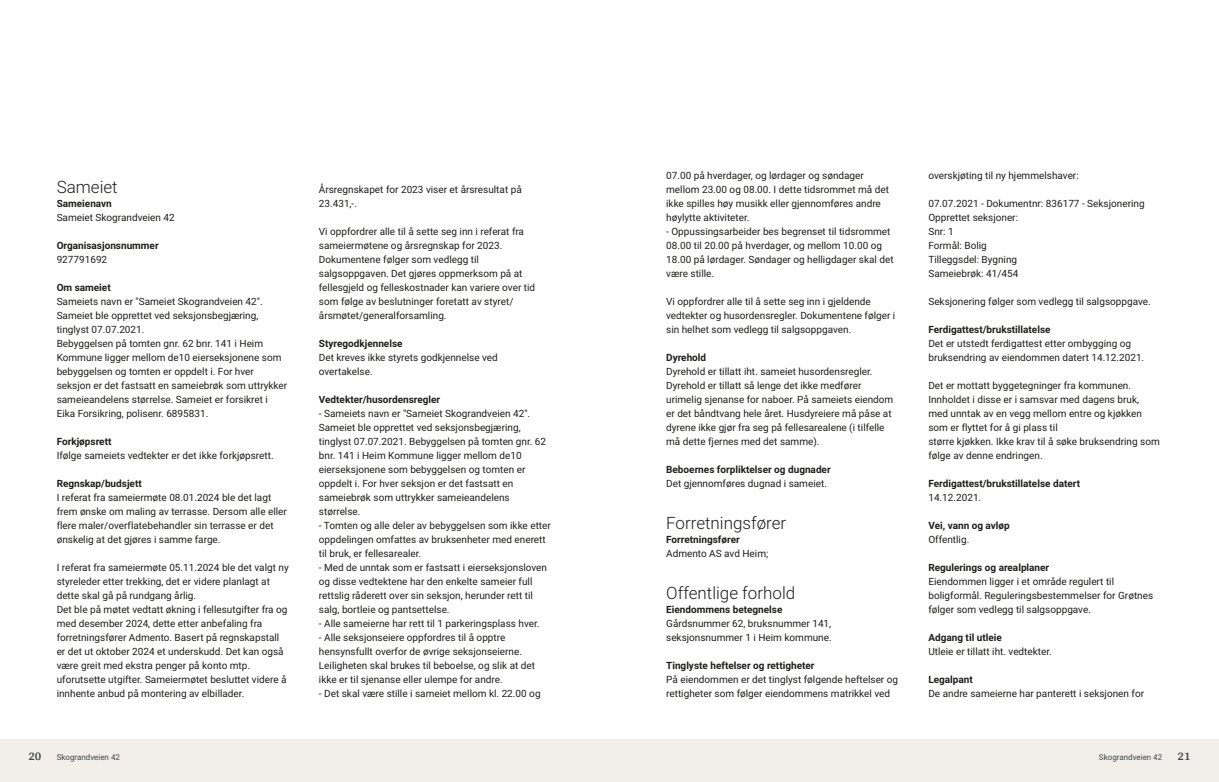
<style>
.page{position:relative;width:1219px;height:782px;background:#fff}
.page>*{position:absolute;margin:0;border:0;box-sizing:border-box;transform-origin:0 0}
.t1{font:300 17px "Roboto Vitec";color:#1d1d1b}
.t2{font:700 12px "Arya";color:#414749}
.t3{font:10px/14px "Roboto Vitec";color:#1d1d1b}
.t4{font:700 10px "Roboto Vitec";color:#1d1d1b}
.t5{font:8px "Roboto Vitec";color:#414749}
</style>
<div class="page">
<div style="left:0;top:739px;width:612px;height:42px;background:#f2eeea"></div>
<div style="left:607px;top:739px;width:612px;height:42px;background:#f2eeea"></div>
<h1 class="t1" style="left:57px;top:174px;width:63px">Sameiet</h1>
<p class="t4" style="left:57px;top:196px;width:57px">Sameienavn</p>
<p class="t3" style="left:57px;top:209px;width:120px">Sameiet Skograndveien 42</p>
<p class="t4" style="left:57px;top:238px;width:103px">Organisasjonsnummer</p>
<p class="t3" style="left:57px;top:251px;width:52px">927791692</p>
<p class="t4" style="left:57px;top:280px;width:56px">Om sameiet</p>
<p class="t3" style="left:57px;top:293px;width:232px">Sameiets navn er "Sameiet Skograndveien 42".<br>Sameiet ble opprettet ved seksjonsbegjæring, tinglyst 07.07.2021.<br>Bebyggelsen på tomten gnr. 62 bnr. 141 i Heim Kommune ligger mellom de10 eierseksjonene som bebyggelsen og tomten er oppdelt i. For hver seksjon er det fastsatt en sameiebrøk som uttrykker sameieandelens størrelse. Sameiet er forsikret i Eika Forsikring, polisenr. 6895831.</p>
<p class="t4" style="left:57px;top:434px;width:56px">Forkjøpsrett</p>
<p class="t3" style="left:57px;top:447px;width:219px">Ifølge sameiets vedtekter er det ikke forkjøpsrett.</p>
<p class="t4" style="left:57px;top:476px;width:87px">Regnskap/budsjett</p>
<p class="t3" style="left:57px;top:489px;width:232px">I referat fra sameiermøte 08.01.2024 ble det lagt frem ønske om maling av terrasse. Dersom alle eller flere maler/overflatebehandler sin terrasse er det ønskelig at det gjøres i samme farge.</p>
<p class="t3" style="left:57px;top:559px;width:234px">I referat fra sameiermøte 05.11.2024 ble det valgt ny styreleder etter trekking, det er videre planlagt at dette skal gå på rundgang årlig.<br>Det ble på møtet vedtatt økning i fellesutgifter fra og med desember 2024, dette etter anbefaling fra forretningsfører Admento. Basert på regnskapstall er det ut oktober 2024 et underskudd. Det kan også være greit med ekstra penger på konto mtp. uforutsette utgifter. Sameiermøtet besluttet videre å innhente anbud på montering av elbillader.</p>
<p class="t2" style="left:28px;top:749px;width:15px">20</p>
<p class="t5" style="left:57px;top:751px;width:65px">Skograndveien 42</p>
<p class="t3" style="left:319px;top:181px;width:204px">Årsregnskapet for 2023 viser et årsresultat på<br>23.431,‑.</p>
<p class="t3" style="left:319px;top:223px;width:218px">Vi oppfordrer alle til å sette seg inn i referat fra sameiermøtene og årsregnskap for 2023.<br>Dokumentene følger som vedlegg til salgsoppgaven. Det gjøres oppmerksom på at fellesgjeld og felleskostnader kan variere over tid som følge av beslutninger foretatt av styret/ årsmøtet/generalforsamling.</p>
<p class="t4" style="left:319px;top:336px;width:85px">Styregodkjennelse</p>
<p class="t3" style="left:319px;top:349px;width:180px">Det kreves ikke styrets godkjennelse ved overtakelse.</p>
<p class="t4" style="left:319px;top:392px;width:123px">Vedtekter/husordensregler</p>
<p class="t3" style="left:319px;top:405px;width:234px">‑ Sameiets navn er "Sameiet Skograndveien 42".<br>Sameiet ble opprettet ved seksjonsbegjæring, tinglyst 07.07.2021. Bebyggelsen på tomten gnr. 62 bnr. 141 i Heim Kommune ligger mellom de10 eierseksjonene som bebyggelsen og tomten er oppdelt i. For hver seksjon er det fastsatt en sameiebrøk som uttrykker sameieandelens størrelse.<br>‑ Tomten og alle deler av bebyggelsen som ikke etter oppdelingen omfattes av bruksenheter med enerett til bruk, er fellesarealer.<br>‑ Med de unntak som er fastsatt i eierseksjonsloven og disse vedtektene har den enkelte sameier full rettslig råderett over sin seksjon, herunder rett til salg, bortleie og pantsettelse.<br>‑ Alle sameierne har rett til 1 parkeringsplass hver.<br>‑ Alle seksjonseiere oppfordres til å opptre hensynsfullt overfor de øvrige seksjonseierne.<br>Leiligheten skal brukes til beboelse, og slik at det ikke er til sjenanse eller ulempe for andre.<br>‑ Det skal være stille i sameiet mellom kl. 22.00 og</p>
<p class="t3" style="left:666px;top:167px;width:229px">07.00 på hverdager, og lørdager og søndager mellom 23.00 og 08.00. I dette tidsrommet må det ikke spilles høy musikk eller gjennomføres andre høylytte aktiviteter.<br>‑ Oppussingsarbeider bes begrenset til tidsrommet 08.00 til 20.00 på hverdager, og mellom 10.00 og 18.00 på lørdager. Søndager og helligdager skal det være stille.</p>
<p class="t3" style="left:666px;top:293px;width:231px">Vi oppfordrer alle til å sette seg inn i gjeldende vedtekter og husordensregler. Dokumentene følger i sin helhet som vedlegg til salgsoppgaven.</p>
<p class="t4" style="left:666px;top:350px;width:42px">Dyrehold</p>
<p class="t3" style="left:666px;top:363px;width:229px">Dyrehold er tillatt iht. sameiet husordensregler.<br>Dyrehold er tillatt så lenge det ikke medfører urimelig sjenanse for naboer. På sameiets eiendom er det båndtvang hele året. Husdyreiere må påse at dyrene ikke gjør fra seg på fellesarealene (i tilfelle må dette fjernes med det samme).</p>
<p class="t4" style="left:666px;top:462px;width:166px">Beboernes forpliktelser og dugnader</p>
<p class="t3" style="left:666px;top:475px;width:162px">Det gjennomføres dugnad i sameiet.</p>
<h1 class="t1" style="left:666px;top:510px;width:122px">Forretningsfører</h1>
<p class="t4" style="left:666px;top:532px;width:75px">Forretningsfører</p>
<p class="t3" style="left:666px;top:545px;width:104px">Admento AS avd Heim;</p>
<h1 class="t1" style="left:666px;top:580px;width:131px">Offentlige forhold</h1>
<p class="t4" style="left:666px;top:602px;width:118px">Eiendommens betegnelse</p>
<p class="t3" style="left:666px;top:615px;width:167px">Gårdsnummer 62, bruksnummer 141, seksjonsnummer 1 i Heim kommune.</p>
<p class="t4" style="left:666px;top:658px;width:150px">Tinglyste heftelser og rettigheter</p>
<p class="t3" style="left:666px;top:671px;width:233px">På eiendommen er det tinglyst følgende heftelser og rettigheter som følger eiendommens matrikkel ved</p>
<p class="t3" style="left:928px;top:167px;width:152px">overskjøting til ny hjemmelshaver:</p>
<p class="t3" style="left:928px;top:195px;width:218px">07.07.2021 ‑ Dokumentnr: 836177 ‑ Seksjonering<br>Opprettet seksjoner:<br>Snr: 1<br>Formål: Bolig<br>Tilleggsdel: Bygning<br>Sameiebrøk: 41/454</p>
<p class="t3" style="left:928px;top:293px;width:224px">Seksjonering følger som vedlegg til salgsoppgave.</p>
<p class="t4" style="left:928px;top:322px;width:124px">Ferdigattest/brukstillatelse</p>
<p class="t3" style="left:928px;top:335px;width:217px">Det er utstedt ferdigattest etter ombygging og bruksendring av eiendommen datert 14.12.2021.</p>
<p class="t3" style="left:928px;top:377px;width:233px">Det er mottatt byggetegninger fra kommunen.<br>Innholdet i disse er i samsvar med dagens bruk, med unntak av en vegg mellom entre og kjøkken som er flyttet for å gi plass til<br>større kjøkken. Ikke krav til å søke bruksendring som følge av denne endringen.</p>
<p class="t4" style="left:928px;top:476px;width:153px">Ferdigattest/brukstillatelse datert</p>
<p class="t3" style="left:928px;top:489px;width:54px">14.12.2021.</p>
<p class="t4" style="left:928px;top:518px;width:83px">Vei, vann og avløp</p>
<p class="t3" style="left:928px;top:531px;width:42px">Offentlig.</p>
<p class="t4" style="left:928px;top:560px;width:122px">Regulerings og arealplaner</p>
<p class="t3" style="left:928px;top:573px;width:226px">Eiendommen ligger i et område regulert til boligformål. Reguleringsbestemmelser for Grøtnes følger som vedlegg til salgsoppgave.</p>
<p class="t4" style="left:928px;top:630px;width:75px">Adgang til utleie</p>
<p class="t3" style="left:928px;top:643px;width:125px">Utleie er tillatt iht. vedtekter.</p>
<p class="t4" style="left:928px;top:672px;width:46px">Legalpant</p>
<p class="t3" style="left:928px;top:685px;width:217px">De andre sameierne har panterett i seksjonen for</p>
<p class="t5" style="left:1099px;top:751px;width:65px">Skograndveien 42</p>
<p class="t2" style="left:1177px;top:749px;width:15px">21</p>
</div>
